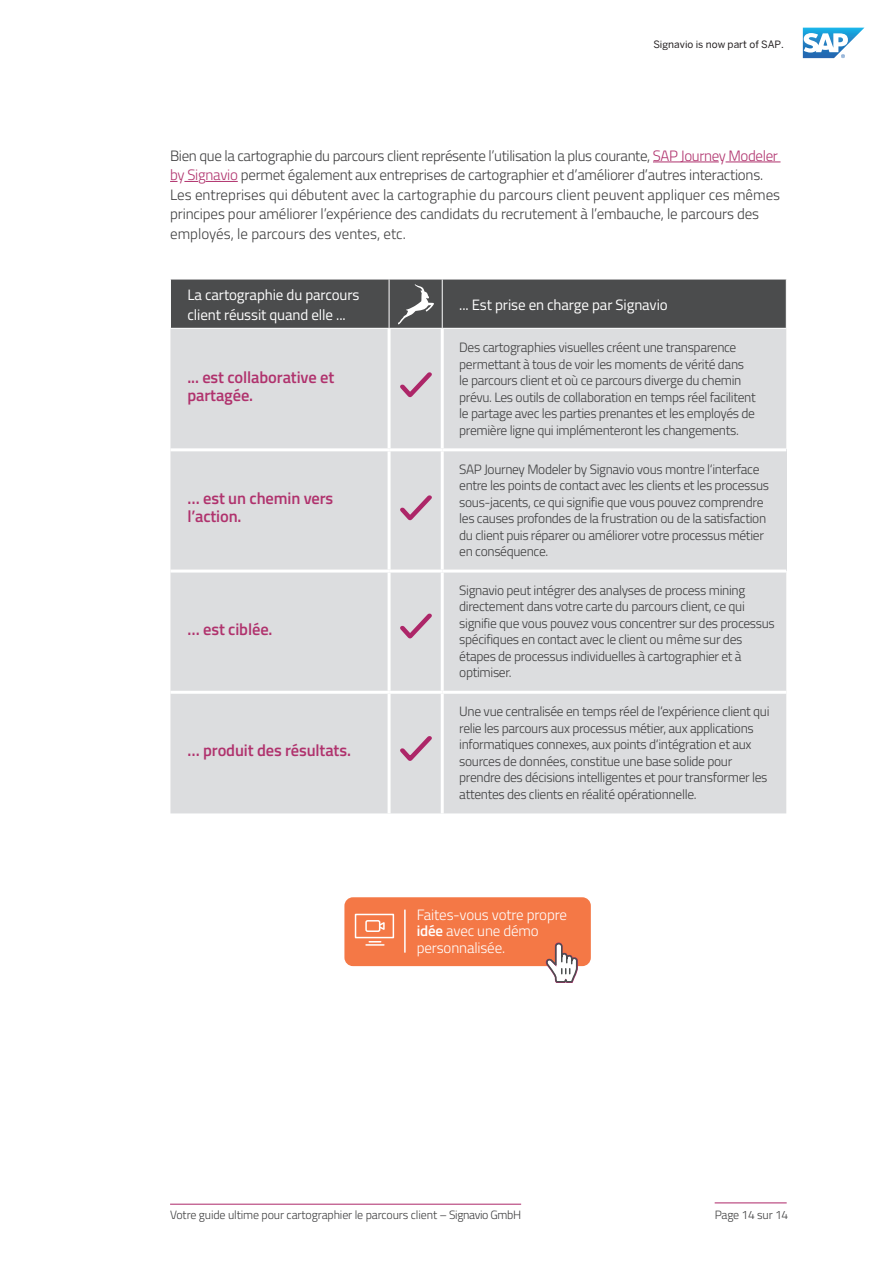
<style>
.page{position:relative;width:893px;height:1263px;background:#fff}
.page>*{position:absolute;margin:0;border:0;box-sizing:border-box;transform-origin:0 0}
.t1{font:600 16.5px/18px "Titillium Web";letter-spacing:-.01em;color:#b0326d}
.t2{font:300 15px/19.5px "Titillium Web";letter-spacing:-.015em;color:#3e3e3f}
.t3{font:15px/19.5px "Titillium Web";letter-spacing:-.01em;color:#fff}
.t4{font:300 15px/16.5px "Titillium Web";letter-spacing:-.01em;color:#fff}
.t5{font:300 13.5px/16.5px "Titillium Web";letter-spacing:-.025em;color:#3e3e3f}
.t6{font:300 12px "Titillium Web";letter-spacing:-.01em;color:#3e3e3f}
.t7{font:10.05px "Benton Sans";color:#231f20}
.s1{color:#b0326d}
.s2{font-weight:600}
</style>
<div class="page">
<hr style="left:170px;top:1204px;width:351px;height:1px;background:#ad2668">
<hr style="left:715px;top:1203px;width:72px;height:1px;background:#ad2668">
<svg style="left:803px;top:28px;width:61px;height:30px"></svg>
<div style="left:170px;top:329px;width:616px;height:484px;background:#dcdddf"></div>
<div style="left:442px;top:450px;width:344px;height:121px;background:#dcdddf"></div>
<hr style="left:388px;top:329px;width:3px;height:119px;background:#fff">
<hr style="left:441px;top:329px;width:3px;height:119px;background:#fff">
<hr style="left:170px;top:448px;width:219px;height:3px;background:#fff">
<hr style="left:389px;top:448px;width:53px;height:3px;background:#fff">
<hr style="left:388px;top:451px;width:3px;height:118px;background:#fff">
<hr style="left:442px;top:448px;width:344px;height:3px;background:#fff">
<hr style="left:441px;top:451px;width:3px;height:118px;background:#fff">
<hr style="left:170px;top:569px;width:219px;height:3px;background:#fff">
<hr style="left:389px;top:569px;width:53px;height:3px;background:#fff">
<hr style="left:388px;top:572px;width:3px;height:119px;background:#fff">
<hr style="left:442px;top:569px;width:344px;height:3px;background:#fff">
<hr style="left:441px;top:572px;width:3px;height:119px;background:#fff">
<hr style="left:170px;top:691px;width:219px;height:3px;background:#fff">
<hr style="left:389px;top:691px;width:53px;height:3px;background:#fff">
<hr style="left:388px;top:694px;width:3px;height:119px;background:#fff">
<hr style="left:442px;top:691px;width:344px;height:3px;background:#fff">
<hr style="left:441px;top:694px;width:3px;height:119px;background:#fff">
<div style="left:170px;top:279px;width:616px;height:49px;background:#4b4c4d"></div>
<svg style="left:396px;top:368px;width:40px;height:34px"></svg>
<svg style="left:396px;top:491px;width:40px;height:34px"></svg>
<svg style="left:396px;top:610px;width:40px;height:33px"></svg>
<svg style="left:396px;top:732px;width:40px;height:33px"></svg>
<div style="left:344px;top:897px;width:247px;height:69px;background:#f47846;border-radius:9px"></div>
<hr style="left:404px;top:909px;width:2px;height:44px;background:#fff">
<svg style="left:354px;top:913px;width:41px;height:33px"></svg>
<div style="left:365px;top:920px;width:15px;height:12px;border:2px solid #fff;border-radius:2px"></div>
<svg style="left:545px;top:942px;width:34px;height:41px"></svg>
<hr style="left:653px;top:162px;width:66px;height:1px;background:#b0326d">
<hr style="left:726px;top:162px;width:54px;height:1px;background:#b0326d">
<svg style="left:184px;top:181px;width:14px;height:1px"></svg>
<hr style="left:205px;top:181px;width:33px;height:1px;background:#b0326d">
<p class="t7" style="left:653px;top:37px;width:132px">Signavio is now part of SAP.</p>
<p class="t2" style="left:170px;top:145px;width:612px">Bien que la cartographie du parcours client représente l’utilisation la plus courante, <span class="s1">SAP Journey Modeler by Signavio</span> permet également aux entreprises de cartographier et d’améliorer d’autres interactions.<br>Les entreprises qui débutent avec la cartographie du parcours client peuvent appliquer ces mêmes principes pour améliorer l’expérience des candidats du recrutement à l’embauche, le parcours des employés, le parcours des ventes, etc.</p>
<p class="t3" style="left:187px;top:285px;width:174px">La cartographie du parcours client réussit quand elle ...</p>
<p class="t3" style="left:459px;top:294px;width:210px">... Est prise en charge par Signavio</p>
<p class="t1" style="left:187px;top:368px;width:148px">... est collaborative et partagée.</p>
<p class="t1" style="left:187px;top:489px;width:147px">… est un chemin vers l’action.</p>
<p class="t1" style="left:187px;top:619px;width:87px">… est ciblée.</p>
<p class="t1" style="left:187px;top:740px;width:165px">… produit des résultats.</p>
<p class="t5" style="left:459px;top:339px;width:298px">Des cartographies visuelles créent une transparence permettant à tous de voir les moments de vérité dans le parcours client et où ce parcours diverge du chemin prévu. Les outils de collaboration en temps réel facilitent le partage avec les parties prenantes et les employés de première ligne qui implémenteront les changements.</p>
<p class="t5" style="left:459px;top:460px;width:311px">SAP Journey Modeler by Signavio vous montre l‘interface entre les points de contact avec les clients et les processus sous-jacents, ce qui signifie que vous pouvez comprendre les causes profondes de la frustration ou de la satisfaction du client puis réparer ou améliorer votre processus métier en conséquence.</p>
<p class="t5" style="left:459px;top:581px;width:317px">Signavio peut intégrer des analyses de process mining directement dans votre carte du parcours client, ce qui signifie que vous pouvez vous concentrer sur des processus spécifiques en contact avec le client ou même sur des étapes de processus individuelles à cartographier et à optimiser.</p>
<p class="t5" style="left:459px;top:702px;width:312px">Une vue centralisée en temps réel de l‘expérience client qui relie les parcours aux processus métier, aux applications informatiques connexes, aux points d‘intégration et aux sources de données, constitue une base solide pour prendre des décisions intelligentes et pour transformer les attentes des clients en réalité opérationnelle.</p>
<p class="t4" style="left:417px;top:905px;width:152px">Faites-vous votre propre <span class="s2">idée</span> avec une démo personnalisée.</p>
<p class="t6" style="left:170px;top:1206px;width:353px">Votre guide ultime pour cartographier le parcours client – Signavio GmbH</p>
<p class="t6" style="left:715px;top:1206px;width:75px">Page 14 sur 14</p>
</div>
